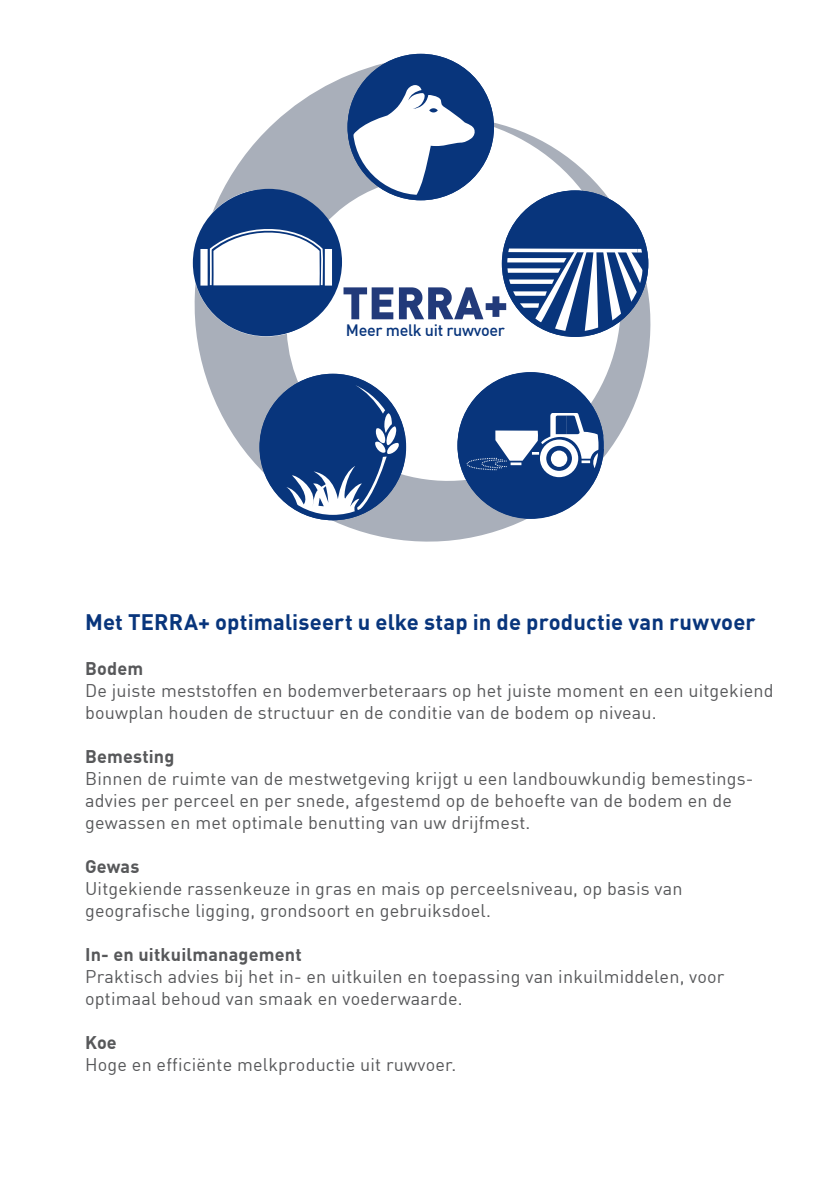
<style>
.page{position:relative;width:840px;height:1191px;background:#fff}
.page>*{position:absolute;margin:0;border:0;box-sizing:border-box;transform-origin:0 0}
.t1{font:700 22px "DIN Offc";letter-spacing:.005em;color:#08357c}
.t2{font:18px/22px "DIN Offc";letter-spacing:.01em;color:#57585a}
.t3{font:500 16.2px "DIN Offc";letter-spacing:-.02em;color:#08357c}
.s1{font-weight:700}
</style>
<div class="page">
<svg style="left:192px;top:59px;width:459px;height:483px"></svg>
<div style="left:347px;top:54px;width:146px;height:146px;background:#08357c;border-radius:50%"></div>
<div style="left:259px;top:374px;width:146px;height:146px;background:#08357c;border-radius:50%"></div>
<div style="left:501px;top:190px;width:147px;height:147px;background:#08357c;border-radius:50%"></div>
<svg style="left:344px;top:85px;width:131px;height:121px"></svg>
<svg style="left:286px;top:385px;width:113px;height:135px"></svg>
<svg style="left:509px;top:248px;width:128px;height:1px"></svg>
<div style="left:347px;top:54px;width:146px;height:146px;border:5px solid #08357c;border-radius:50%"></div>
<div style="left:259px;top:374px;width:147px;height:146px;border:5px solid #08357c;border-radius:50%"></div>
<div style="left:195px;top:189px;width:147px;height:146px;background:#08357c;border-radius:50%"></div>
<div style="left:193px;top:190px;width:146px;height:146px;border:5px solid #08357c;border-radius:50%"></div>
<div style="left:501px;top:190px;width:147px;height:147px;border:5px solid #08357c;border-radius:50%"></div>
<div style="left:457px;top:372px;width:146px;height:146px;background:#08357c;border-radius:50%"></div>
<div style="left:539px;top:439px;width:39px;height:38px;border:6px solid #fff;border-radius:50%"></div>
<div style="left:457px;top:372px;width:146px;height:147px;border:5px solid #08357c;border-radius:50%"></div>
<svg style="left:343px;top:249px;width:299px;height:84px"></svg>
<div style="left:200px;top:249px;width:7px;height:36px;background:#fff"></div>
<div style="left:324px;top:249px;width:8px;height:36px;background:#fff"></div>
<svg style="left:209px;top:223px;width:114px;height:63px"></svg>
<svg style="left:456px;top:413px;width:148px;height:59px"></svg>
<p class="t3" style="left:345px;top:320px;width:160px">Meer melk uit ruwvoer</p>
<p class="t1" style="left:85px;top:607px;width:671px">Met TERRA+ optimaliseert u elke stap in de productie van ruwvoer</p>
<p class="t2" style="left:85px;top:657px;width:689px"><span class="s1">Bodem<br></span>De juiste meststoffen en bodemverbeteraars op het juiste moment en een uitgekiend bouwplan houden de structuur en de conditie van de bodem op niveau.</p>
<p class="t2" style="left:85px;top:745px;width:669px"><span class="s1">Bemesting<br></span>Binnen de ruimte van de mestwetgeving krijgt u een landbouwkundig bemestings&shy;advies per perceel en per snede, afgestemd op de behoefte van de bodem en de gewassen en met optimale benutting van uw drijfmest.</p>
<p class="t2" style="left:85px;top:855px;width:598px"><span class="s1">Gewas<br></span>Uitgekiende rassenkeuze in gras en mais op perceelsniveau, op basis van geografische ligging, grondsoort en gebruiksdoel.</p>
<p class="t2" style="left:85px;top:943px;width:640px"><span class="s1">In- en uitkuilmanagement<br></span>Praktisch advies bij het in- en uitkuilen en toepassing van inkuilmiddelen, voor optimaal behoud van smaak en voederwaarde.</p>
<p class="t2" style="left:85px;top:1031px;width:372px"><span class="s1">Koe<br></span>Hoge en efficiënte melkproductie uit ruwvoer.</p>
</div>
